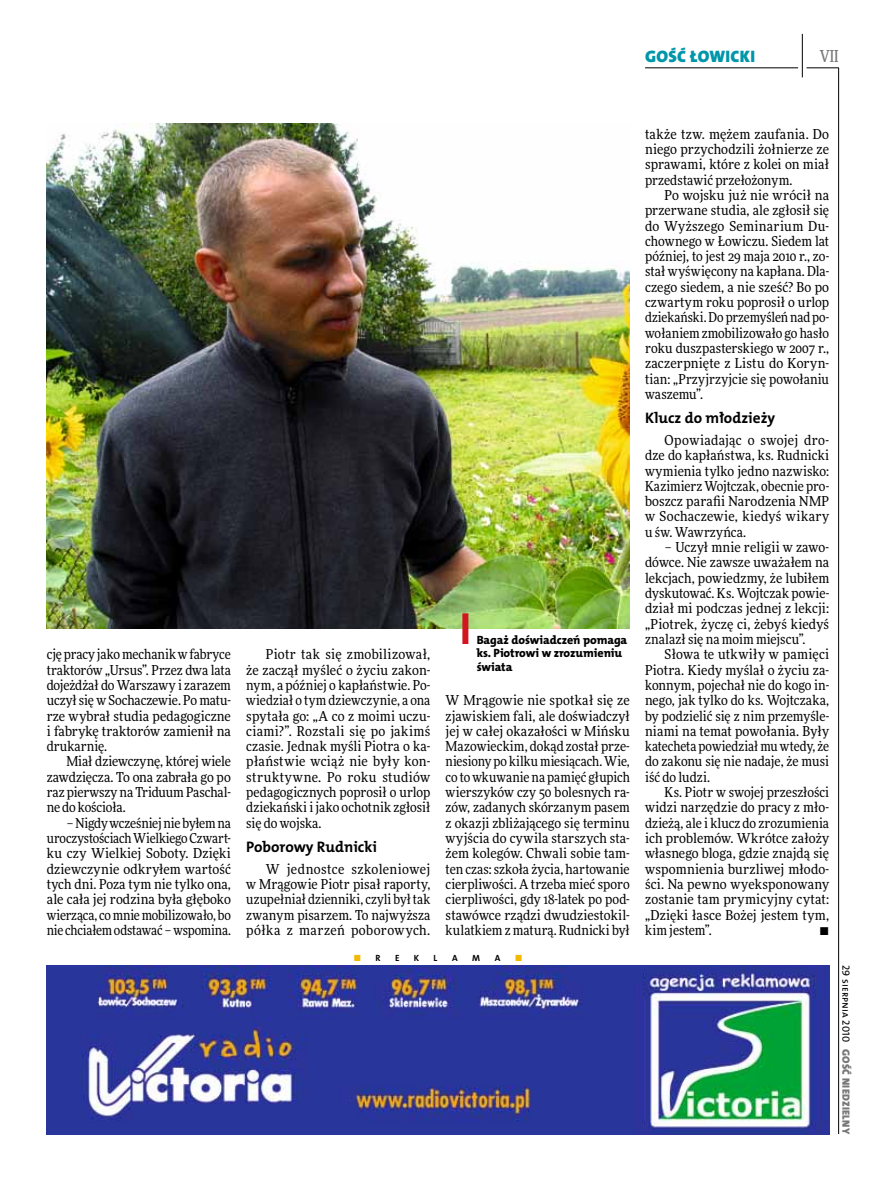
<style>
.page{position:relative;width:893px;height:1191px;background:#fff}
.page>*{position:absolute;margin:0;border:0;box-sizing:border-box;transform-origin:0 0}
.t1{font:16.65px "The Mix HP9 Blk";letter-spacing:.02em;color:#0096aa}
.t2{font:500 16.5px "Freeday Narrow";color:#787779;scale:.9 1}
.t3{font:15.3px "The Mix HP7 Bld";color:#000}
.t4{font:13.65px/15.3px "Freeday Narrow News";letter-spacing:.005em;color:#000;text-align:justify}
.t5{font:12px/13.5px "The Mix HP8 Ex Bld";letter-spacing:-.005em;color:#000}
.t6{font:10.5px "The Mix HP9 Blk";letter-spacing:.035em;color:#787779}
.t7{font:10.5px "The Mix HP5 Plain";color:#000}
.t8{font:9px "The Mix HP7 Bld";color:#000}
.t9{font:9px "The Mix HP7 Bld";color:#f3b900}
.s1{color:#000}
</style>
<div class="page">
<hr style="left:806px;top:68px;width:33px;height:1px;background:#000">
<hr style="left:645px;top:68px;width:153px;height:1px;background:#000">
<hr style="left:838px;top:68px;width:1px;height:1066px;background:#000">
<hr style="left:802px;top:34px;width:1px;height:43px;background:#000">
<img style="left:47px;top:965px;width:782px;height:169px">
<img style="left:47px;top:123px;width:583px;height:505px">
<div style="left:462px;top:613px;width:6px;height:31px;background:#d3151f"></div>
<p class="t1" style="left:645px;top:46px;width:111px">GOŚĆ ŁOWICKI</p>
<p class="t2" style="left:820px;top:46px;width:22px">VII</p>
<p class="t4" style="left:47px;top:646px;width:186px">cję pracy jako mechanik w fabryce traktorów „Ursus”. Przez dwa lata dojeżdżał do Warszawy i zarazem uczył się w Sochaczewie. Po matu&shy;rze wybrał studia pedagogiczne i fabrykę traktorów zamienił na drukarnię.</p>
<p class="t4" style="left:47px;top:754px;width:186px;text-indent:20px">Miał dziewczynę, której wiele zawdzięcza. To ona zabrała go po raz pierwszy na Triduum Paschal&shy;ne do kościoła.</p>
<p class="t4" style="left:47px;top:815px;width:186px;text-indent:20px">– Nigdy wcześniej nie byłem na uroczystościach Wielkiego Czwart&shy;ku czy Wielkiej Soboty. Dzięki dziewczynie odkryłem wartość tych dni. Poza tym nie tylko ona, ale cała jej rodzina była głęboko wierząca, co mnie mobilizowało, bo nie chciałem odstawać – wspomina.</p>
<p class="t4" style="left:246px;top:646px;width:186px;text-indent:20px">Piotr tak się zmobilizował, że zaczął myśleć o życiu zakon&shy;nym, a później o kapłaństwie. Po&shy;wiedział o tym dziewczynie, a ona spytała go: „A co z moimi uczu&shy;ciami?”. Rozstali się po jakimś czasie. Jednak myśli Piotra o ka&shy;płaństwie wciąż nie były kon&shy;struktywne. Po roku studiów pedagogicznych poprosił o urlop dziekański i jako ochotnik zgłosił się do wojska.</p>
<p class="t3" style="left:246px;top:837px;width:132px">Poborowy Rudnicki</p>
<p class="t4" style="left:246px;top:861px;width:186px;text-indent:20px">W jednostce szkoleniowej w Mrągowie Piotr pisał raporty, uzupełniał dzienniki, czyli był tak zwanym pisarzem. To najwyższa półka z marzeń poborowych.</p>
<p class="t5" style="left:477px;top:633px;width:152px">Bagaż doświadczeń pomaga ks. Piotrowi w zrozumieniu świata</p>
<p class="t4" style="left:446px;top:692px;width:186px">W Mrągowie nie spotkał się ze zjawiskiem fali, ale doświadczył jej w całej okazałości w Mińsku Mazowieckim, dokąd został prze&shy;niesiony po kilku miesiącach. Wie, co to wkuwanie na pamięć głupich wierszyków czy 50 bolesnych ra&shy;zów, zadanych skórzanym pasem z okazji zbliżającego się terminu wyjścia do cywila starszych sta&shy;żem kolegów. Chwali sobie tam&shy;ten czas: szkoła życia, hartowanie cierpliwości. A trzeba mieć sporo cierpliwości, gdy 18-latek po pod&shy;stawówce rządzi dwudziestokil&shy;kulatkiem z maturą. Rudnicki był</p>
<p class="t9" style="left:353px;top:952px;width:27px">■ <span class="s1">r</span></p>
<p class="t8" style="left:395px;top:952px;width:6px">e</p>
<p class="t8" style="left:414px;top:952px;width:7px">k</p>
<p class="t8" style="left:434px;top:952px;width:4px">l</p>
<p class="t8" style="left:452px;top:952px;width:18px">ama</p>
<p class="t9" style="left:515px;top:952px;width:9px">■</p>
<p class="t4" style="left:645px;top:126px;width:186px">także tzw. mężem zaufania. Do niego przychodzili żołnierze ze sprawami, które z kolei on miał przedstawić przełożonym.</p>
<p class="t4" style="left:645px;top:187px;width:186px;text-indent:20px">Po wojsku już nie wrócił na przerwane studia, ale zgłosił się do Wyższego Seminarium Du&shy;chownego w Łowiczu. Siedem lat później, to jest 29 maja 2010 r., zo&shy;stał wyświęcony na kapłana. Dla&shy;czego siedem, a nie sześć? Bo po czwartym roku poprosił o urlop dziekański. Do przemyśleń nad po&shy;wołaniem zmobilizowało go hasło roku duszpasterskiego w 2007 r., zaczerpnięte z Listu do Koryn&shy;tian: „Przyjrzyjcie się powołaniu waszemu”.</p>
<p class="t3" style="left:645px;top:408px;width:132px">Klucz do młodzieży</p>
<p class="t4" style="left:645px;top:432px;width:186px;text-indent:20px">Opowiadając o swojej dro&shy;dze do kapłaństwa, ks. Rudnicki wymienia tylko jedno nazwisko:<br>Kazimierz Wojtczak, obecnie pro&shy;boszcz parafii Narodzenia NMP w Sochaczewie, kiedyś wikary u św. Wawrzyńca.</p>
<p class="t4" style="left:645px;top:539px;width:186px;text-indent:20px">– Uczył mnie religii w zawo&shy;dówce. Nie zawsze uważałem na lekcjach, powiedzmy, że lubiłem dyskutować. Ks. Wojtczak powie&shy;dział mi podczas jednej z lekcji: „Piotrek, życzę ci, żebyś kiedyś znalazł się na moim miejscu”.</p>
<p class="t4" style="left:645px;top:646px;width:186px;text-indent:20px">Słowa te utkwiły w pamięci Piotra. Kiedy myślał o życiu za&shy;konnym, pojechał nie do kogo in&shy;nego, jak tylko do ks. Wojtczaka, by podzielić się z nim przemyśle&shy;niami na temat powołania. Były katecheta powiedział mu wtedy, że do zakonu się nie nadaje, że musi iść do ludzi.</p>
<p class="t4" style="left:645px;top:784px;width:186px;text-indent:20px">Ks. Piotr w swojej przeszłości widzi narzędzie do pracy z mło&shy;dzieżą, ale i klucz do zrozumienia ich problemów. Wkrótce założy własnego bloga, gdzie znajdą się wspomnienia burzliwej młodo&shy;ści. Na pewno wyeksponowany zostanie tam prymicyjny cytat: „Dzięki łasce Bożej jestem tym, kim jestem”.</p>
<p class="t4" style="left:819px;top:922px;width:11px">•</p>
<p class="t7" style="left:853px;top:965px;width:78px;rotate:90deg">29 sierpnia 2010</p>
<p class="t6" style="left:853px;top:1049px;width:86px;rotate:90deg">GOŚĆ NIEDZIELNY</p>
</div>
